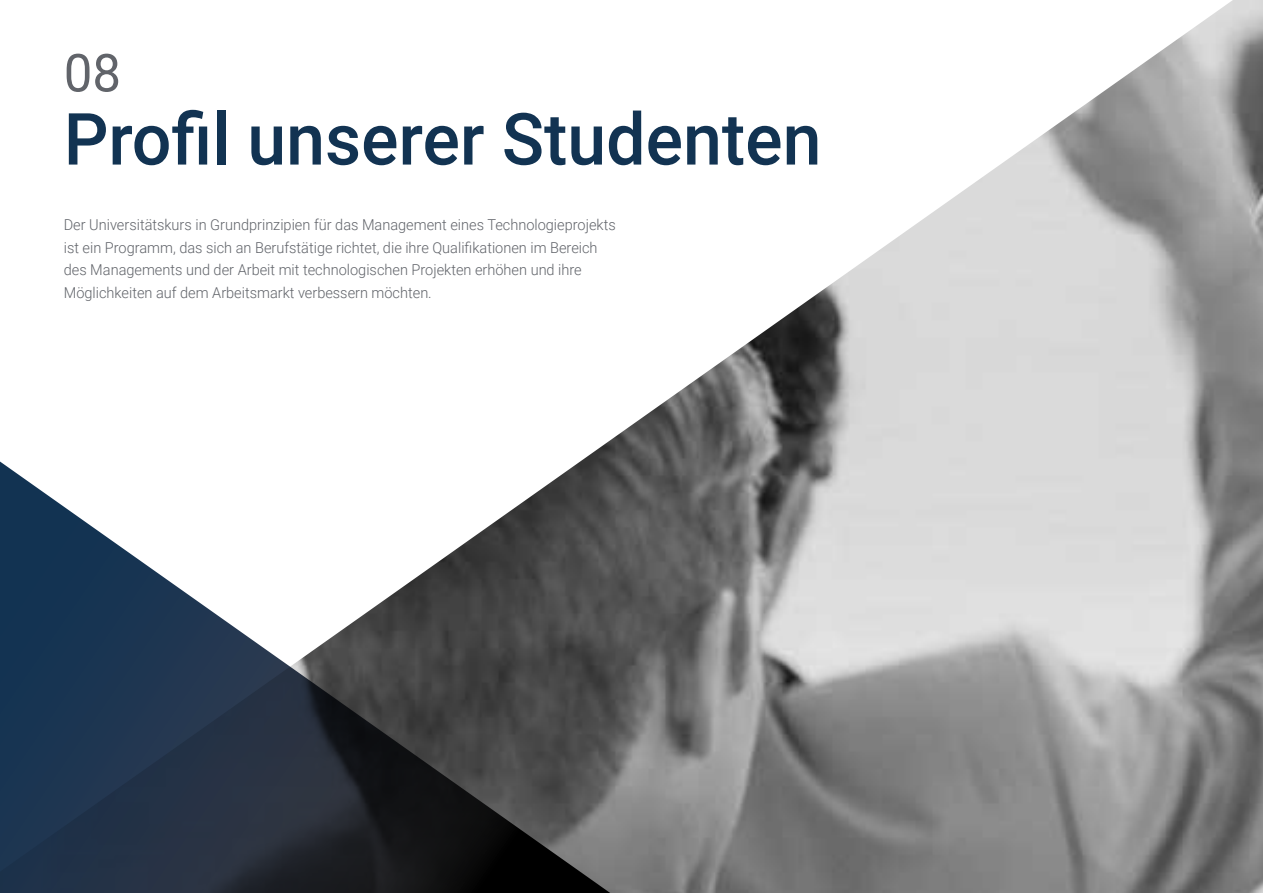
<style>
.page{position:relative;width:1263px;height:893px;background:#fff}
.page>*{position:absolute;margin:0;border:0;box-sizing:border-box;transform-origin:0 0}
.t1{font:500 72px "Roboto";color:#123352}
.t2{font:52.5px "Roboto";color:#61646a}
.t3{font:300 15px/22.5px "Roboto";color:#61646a}
</style>
<div class="page">
<img style="left:602px;top:0;width:661px;height:893px">
<svg style="left:0;top:446px;width:640px;height:447px"></svg>
<h2 class="t2" style="left:64px;top:36px;width:59px">08</h2>
<h1 class="t1" style="left:64px;top:89px;width:759px">Profil unserer Studenten</h1>
<p class="t3" style="left:64px;top:213px;width:553px">Der Universitätskurs in Grundprinzipien für das Management eines Technologieprojekts ist ein Programm, das sich an Berufstätige richtet, die ihre Qualifikationen im Bereich des Managements und der Arbeit mit technologischen Projekten erhöhen und ihre Möglichkeiten auf dem Arbeitsmarkt verbessern möchten.</p>
</div>
